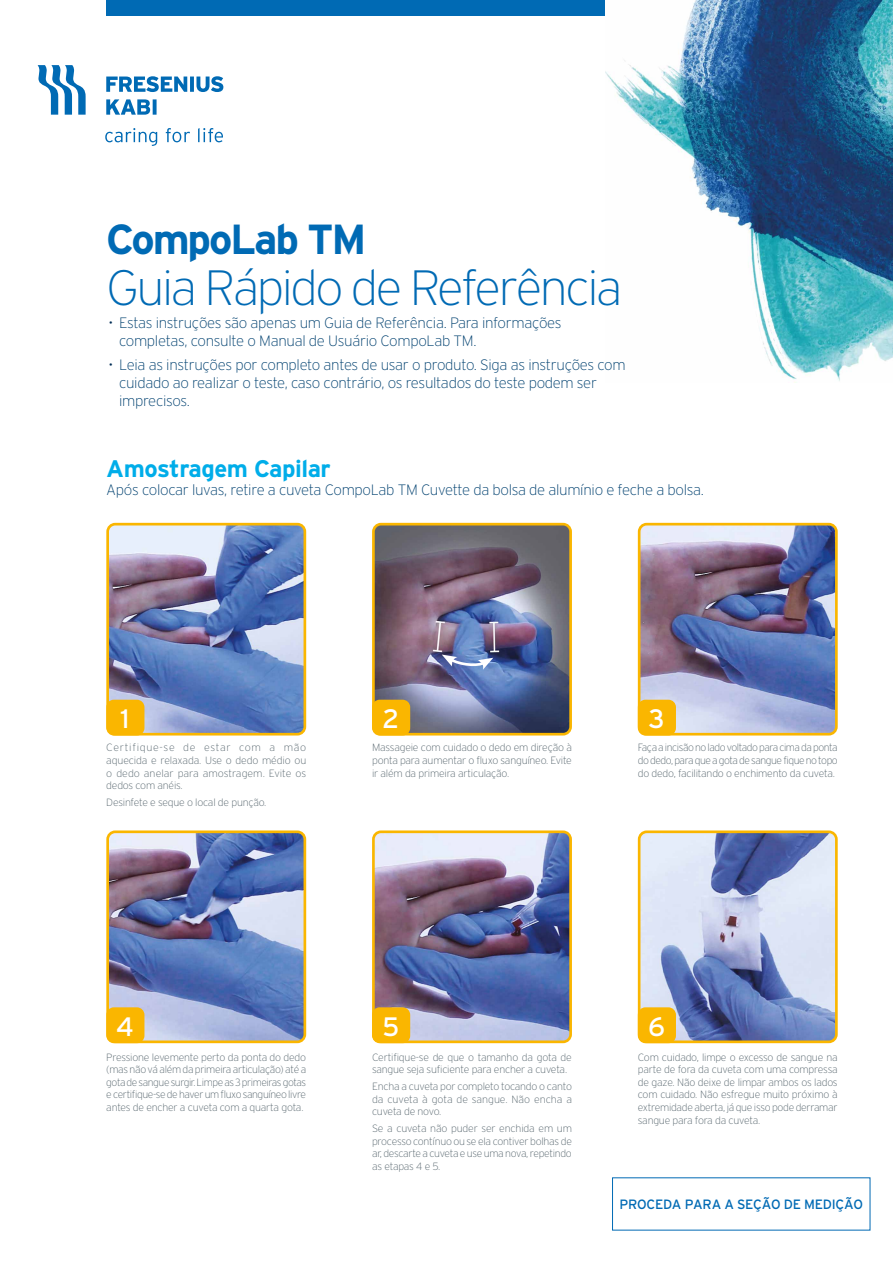
<style>
.page{position:relative;width:893px;height:1263px;background:#fff}
.page>*{position:absolute;margin:0;border:0;box-sizing:border-box;transform-origin:0 0}
.t1{font:200 49.5px "Interstate";letter-spacing:-.05em;color:#006ab4}
.t2{font:700 42px "Interstate";letter-spacing:-.05em;color:#006ab4}
.t3{font:26.7px "Interstate";color:#fff}
.t4{font:700 24px "Interstate";letter-spacing:-.02em;color:#00ade9}
.t5{font:200 15px/18px "Interstate";letter-spacing:-.02em;color:#004170}
.t6{font:13.5px "Interstate";letter-spacing:-.02em;color:#006ab4}
.t7{font:200 10.5px/12.6px "Interstate";letter-spacing:-.02em;color:#56656d;text-align:justify}
.s1{color:#002d55}
</style>
<div class="page">
<svg style="left:38px;top:65px;width:48px;height:50px"></svg>
<svg style="left:106px;top:99px;width:51px;height:16px"></svg>
<svg style="left:106px;top:76px;width:117px;height:16px"></svg>
<svg style="left:105px;top:128px;width:118px;height:18px"></svg>
<img style="left:605px;top:0;width:288px;height:383px">
<div style="left:106px;top:0;width:499px;height:15px;background:#006ab4"></div>
<img style="left:108px;top:527px;width:197px;height:207px">
<div style="left:106px;top:523px;width:200px;height:212px;border:3px solid #fab600;border-radius:8px"></div>
<div style="left:106px;top:700px;width:38px;height:35px;background:#fab600;border-radius:8px"></div>
<img style="left:108px;top:834px;width:194px;height:208px">
<div style="left:106px;top:830px;width:200px;height:213px;border:3px solid #fab600;border-radius:8px"></div>
<div style="left:106px;top:1007px;width:38px;height:36px;background:#fab600;border-radius:8px"></div>
<img style="left:373px;top:834px;width:195px;height:208px">
<div style="left:372px;top:830px;width:200px;height:213px;border:3px solid #fab600;border-radius:8px"></div>
<div style="left:372px;top:1007px;width:38px;height:36px;background:#fab600;border-radius:8px"></div>
<img style="left:639px;top:527px;width:195px;height:207px">
<div style="left:638px;top:523px;width:200px;height:212px;border:3px solid #fab600;border-radius:8px"></div>
<div style="left:638px;top:700px;width:38px;height:35px;background:#fab600;border-radius:8px"></div>
<img style="left:639px;top:834px;width:195px;height:208px">
<div style="left:638px;top:830px;width:200px;height:213px;border:3px solid #fab600;border-radius:8px"></div>
<div style="left:638px;top:1007px;width:38px;height:36px;background:#fab600;border-radius:8px"></div>
<img style="left:373px;top:527px;width:195px;height:207px">
<div style="left:372px;top:523px;width:200px;height:212px;border:3px solid #fab600;border-radius:8px"></div>
<div style="left:372px;top:700px;width:38px;height:35px;background:#fab600;border-radius:8px"></div>
<svg style="left:442px;top:654px;width:51px;height:16px"></svg>
<h2 class="t2" style="left:106px;top:216px;width:262px">CompoLab TM</h2>
<h1 class="t1" style="left:106px;top:261px;width:518px">Guia Rápido de Referência</h1>
<h3 class="t5" style="left:119px;top:314px;width:444px;text-indent:-11px"><span class="s1">•</span> Estas instruções são apenas um Guia de Referência. Para informações completas, consulte o Manual de Usuário CompoLab TM.</h3>
<h3 class="t5" style="left:119px;top:356px;width:508px;text-indent:-11px"><span class="s1">•</span> Leia as instruções por completo antes de usar o produto. Siga as instruções com cuidado ao realizar o teste, caso contrário, os resultados do teste podem ser imprecisos.</h3>
<h3 class="t4" style="left:106px;top:455px;width:226px">Amostragem Capilar</h3>
<h3 class="t5" style="left:106px;top:480px;width:599px">Após colocar luvas, retire a cuveta CompoLab TM Cuvette da bolsa de alumínio e feche a bolsa.</h3>
<h3 class="t3" style="left:121px;top:704px;width:11px">1</h3>
<p class="t7" style="left:106px;top:741px;width:201px">Certifique-se de estar com a mão aquecida e relaxada. Use o dedo médio ou o dedo anelar para amostragem. Evite os dedos com anéis.</p>
<p class="t7" style="left:106px;top:796px;width:162px">Desinfete e seque o local de punção.</p>
<h3 class="t3" style="left:382px;top:704px;width:18px">2</h3>
<p class="t7" style="left:372px;top:741px;width:201px">Massageie com cuidado o dedo em direção à ponta para aumentar o fluxo sanguíneo. Evite ir além da primeira articulação.</p>
<h3 class="t3" style="left:648px;top:704px;width:18px">3</h3>
<p class="t7" style="left:638px;top:741px;width:201px">Faça a incisão no lado voltado para cima da ponta do dedo, para que a gota de sangue fique no topo do dedo, facilitando o enchimento da cuveta.</p>
<h3 class="t3" style="left:116px;top:1011px;width:19px">4</h3>
<h3 class="t3" style="left:382px;top:1011px;width:18px">5</h3>
<p class="t7" style="left:106px;top:1051px;width:201px">Pressione levemente perto da ponta do dedo (mas não vá além da primeira articulação) até a gota de sangue surgir. Limpe as 3 primeiras gotas e certifique-se de haver um fluxo sanguíneo livre antes de encher a cuveta com a quarta gota.</p>
<p class="t7" style="left:372px;top:1051px;width:201px">Certifique-se de que o tamanho da gota de sangue seja suficiente para encher a cuveta.</p>
<p class="t7" style="left:372px;top:1080px;width:201px">Encha a cuveta por completo tocando o canto da cuveta à gota de sangue. Não encha a cuveta de novo.</p>
<p class="t7" style="left:372px;top:1122px;width:201px">Se a cuveta não puder ser enchida em um processo contínuo ou se ela contiver bolhas de ar, descarte a cuveta e use uma nova, repetindo as etapas 4 e 5.</p>
<h3 class="t3" style="left:648px;top:1011px;width:18px">6</h3>
<p class="t7" style="left:638px;top:1051px;width:201px">Com cuidado, limpe o excesso de sangue na parte de fora da cuveta com uma compressa de gaze. Não deixe de limpar ambos os lados com cuidado. Não esfregue muito próximo à extremidade aberta, já que isso pode derramar sangue para fora da cuveta.</p>
<p class="t6" style="left:619px;top:1197px;width:245px">PROCEDA PARA A SEÇÃO DE MEDIÇÃO</p>
</div>
